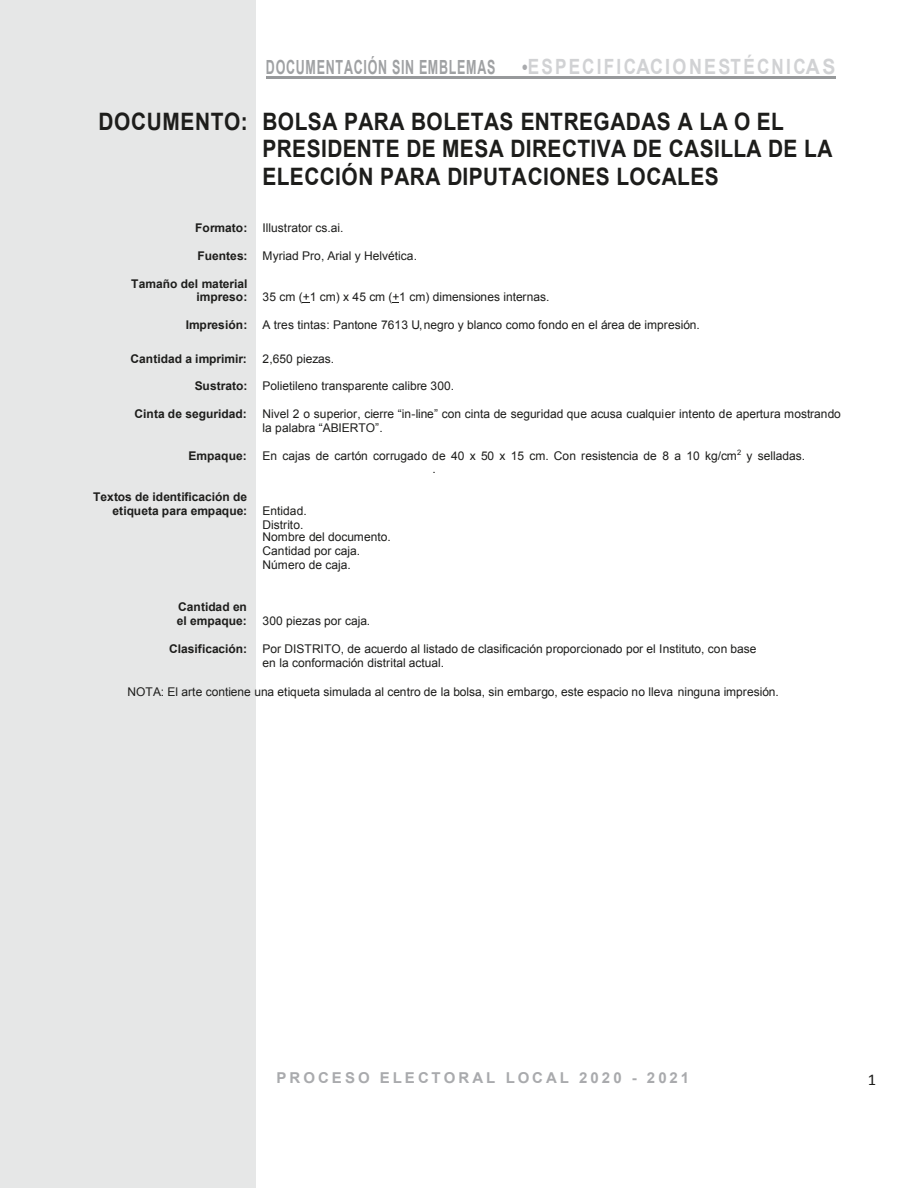
<style>
.page{position:relative;width:918px;height:1188px;background:#fff}
.page>*{position:absolute;margin:0;border:0;box-sizing:border-box;transform-origin:0 0}
.t1{font:700 24px/27.6px "Arial";letter-spacing:.015em;color:#1d1d1b;scale:.87 1}
.t2{font:700 21px "Arial";letter-spacing:.13em;color:#d1d2d4;scale:.81 1}
.t3{font:700 19.5px "Arial";letter-spacing:.055em;color:#9fa1a3;scale:.64 1}
.t4{font:16.5px "Calibri";color:#1d1d1b}
.t5{font:700 15px "Arial";letter-spacing:.2em;color:#a9aaad}
.t6{font:12px/13.5px "Arial";letter-spacing:.005em;color:#1d1d1b}
.t7{font:700 12px/13.8px "Arial";letter-spacing:.005em;color:#1d1d1b;text-align:right}
.s1{font-size:19.5px;color:#a9aaad}
</style>
<div class="page">
<div style="left:0;top:0;width:256px;height:1188px;background:#e6e7e7"></div>
<hr style="left:266px;top:76px;width:569px;height:2px;background:#97999b">
<h1 class="t1" style="left:99px;top:108px;width:173px">DOCUMENTO:</h1>
<h3 class="t3" style="left:266px;top:54px;width:360px">DOCUMENTACIÓN SIN EMBLEMAS</h3>
<h2 class="t2" style="left:522px;top:53px;width:388px"><span class="s1">•</span>ESPECIFICACIONESTÉCNICAS</h2>
<h1 class="t1" style="left:263px;top:108px;width:656px">BOLSA PARA BOLETAS ENTREGADAS A LA O EL<br>PRESIDENTE DE MESA DIRECTIVA DE CASILLA DE LA<br>ELECCIÓN PARA DIPUTACIONES LOCALES</h1>
<p class="t7" style="left:195px;top:221px;width:54px">Formato:</p>
<p class="t6" style="left:263px;top:221px;width:82px">Illustrator cs.ai.</p>
<p class="t7" style="left:197px;top:249px;width:52px">Fuentes:</p>
<p class="t6" style="left:263px;top:249px;width:156px">Myriad Pro, Arial y Helvética.</p>
<p class="t7" style="left:131px;top:277px;width:118px">Tamaño del material impreso:</p>
<p class="t6" style="left:263px;top:290px;width:288px">35 cm (+1 cm) x 45 cm (+1 cm) dimensiones internas.</p>
<p class="t7" style="left:186px;top:318px;width:63px">Impresión:</p>
<p class="t6" style="left:263px;top:318px;width:439px">A tres tintas: Pantone 7613 U,negro y blanco como fondo en el área de impresión.</p>
<p class="t7" style="left:131px;top:352px;width:118px">Cantidad a imprimir:</p>
<p class="t6" style="left:263px;top:352px;width:73px">2,650 piezas.</p>
<p class="t7" style="left:195px;top:380px;width:54px">Sustrato:</p>
<p class="t6" style="left:263px;top:380px;width:193px">Polietileno transparente calibre 300.</p>
<p class="t7" style="left:135px;top:408px;width:114px">Cinta de seguridad:</p>
<p class="t6" style="left:263px;top:407px;width:580px">Nivel 2 o superior, cierre “in-line” con cinta de seguridad que acusa cualquier intento de apertura mostrando la palabra “ABIERTO”.</p>
<p class="t7" style="left:189px;top:449px;width:60px">Empaque:</p>
<p class="t6" style="left:433px;top:449px;width:374px;text-indent:-170px">En cajas de cartón corrugado de 40 x 50 x 15 cm. Con resistencia de 8 a 10 kg/cm<sup>2</sup> y selladas. .</p>
<p class="t7" style="left:93px;top:490px;width:156px">Textos de identificación de etiqueta para empaque:</p>
<p class="t6" style="left:263px;top:504px;width:130px">Entidad.<br>Distrito.<br>Nombre del documento.<br>Cantidad por caja.<br>Número de caja.</p>
<p class="t7" style="left:177px;top:601px;width:72px;text-align:left">Cantidad en el empaque:</p>
<p class="t6" style="left:263px;top:614px;width:109px">300 piezas por caja.</p>
<p class="t7" style="left:169px;top:642px;width:80px">Clasificación:</p>
<p class="t6" style="left:263px;top:642px;width:496px">Por DISTRITO, de acuerdo al listado de clasificación proporcionado por el Instituto, con base en la conformación distrital actual.</p>
<p class="t6" style="left:128px;top:685px;width:653px">NOTA: El arte contiene una etiqueta simulada al centro de la bolsa, sin embargo, este espacio no lleva ninguna impresión.</p>
<p class="t5" style="left:276px;top:1068px;width:414px">PROCESO ELECTORAL LOCAL 2020 - 2021</p>
<h3 class="t4" style="left:868px;top:1069px;width:10px">1</h3>
</div>
